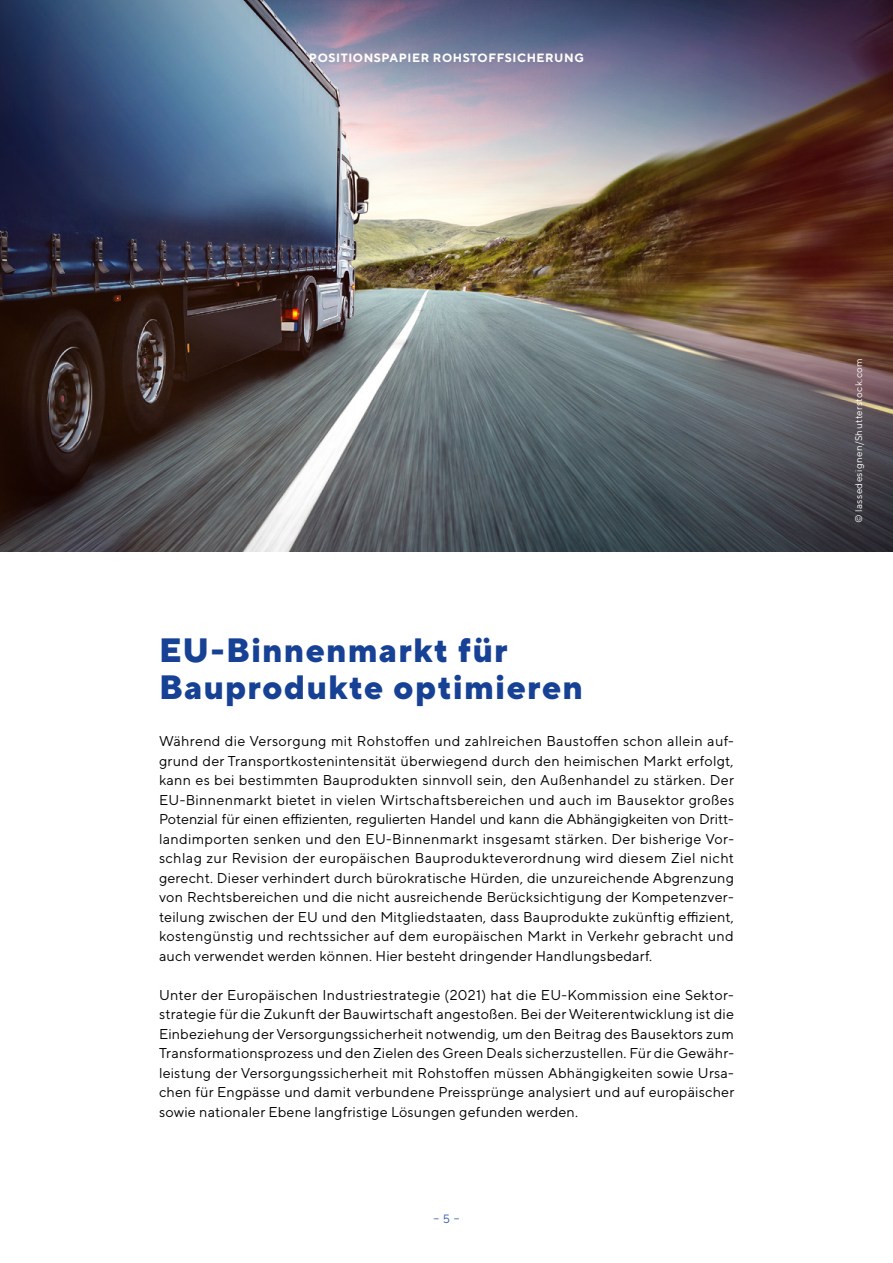
<style>
.page{position:relative;width:893px;height:1263px;background:#fff}
.page>*{position:absolute;margin:0;border:0;box-sizing:border-box;transform-origin:0 0}
.t1{font:800 33.75px/37.5px "TT Norms Pro";letter-spacing:.035em;color:#164194}
.t2{font:14.25px/19.5px "TT Norms Pro";letter-spacing:.015em;color:#000;text-align:justify}
.t3{font:700 12px "TT Norms Pro";letter-spacing:.05em;color:#fff}
.t4{font:12px "TT Norms Pro";color:#3363ac}
.t5{font:9.75px "TT Norms Pro";letter-spacing:.04em;color:#fff}
</style>
<div class="page">
<img style="left:0;top:0;width:893px;height:551px">
<p class="t3" style="left:309px;top:50px;width:277px">POSITIONSPAPIER ROHSTOFFSICHERUNG</p>
<h1 class="t1" style="left:159px;top:630px;width:425px">EU-Binnenmarkt für<br>Bauprodukte optimieren</h1>
<p class="t2" style="left:159px;top:731px;width:577px">Während die Versorgung mit Rohstoffen und zahlreichen Baustoffen schon allein auf&shy;grund der Transportkostenintensität überwiegend durch den heimischen Markt erfolgt, kann es bei bestimmten Bauprodukten sinnvoll sein, den Außenhandel zu stärken. Der EU-Binnenmarkt bietet in vielen Wirtschaftsbereichen und auch im Bausektor großes Potenzial für einen effizienten, regulierten Handel und kann die Abhängigkeiten von Dritt&shy;landimporten senken und den EU-Binnenmarkt insgesamt stärken. Der bisherige Vor&shy;schlag zur Revision der europäischen Bauprodukteverordnung wird diesem Ziel nicht gerecht. Dieser verhindert durch bürokratische Hürden, die unzureichende Abgrenzung von Rechtsbereichen und die nicht ausreichende Berücksichtigung der Kompetenzver&shy;teilung zwischen der EU und den Mitgliedstaaten, dass Bauprodukte zukünftig effizient, kostengünstig und rechtssicher auf dem europäischen Markt in Verkehr gebracht und auch verwendet werden können. Hier besteht dringender Handlungsbedarf.</p>
<p class="t2" style="left:159px;top:984px;width:577px">Unter der Europäischen Industriestrategie (2021) hat die EU-Kommission eine Sektor&shy;strategie für die Zukunft der Bauwirtschaft angestoßen. Bei der Weiterentwicklung ist die Einbeziehung der Versorgungssicherheit notwendig, um den Beitrag des Bausektors zum Transformationsprozess und den Zielen des Green Deals sicherzustellen. Für die Gewähr&shy;leistung der Versorgungssicherheit mit Rohstoffen müssen Abhängigkeiten sowie Ursa&shy;chen für Engpässe und damit verbundene Preissprünge analysiert und auf europäischer sowie nationaler Ebene langfristige Lösungen gefunden werden.</p>
<p class="t4" style="left:433px;top:1211px;width:28px">– 5 –</p>
<p class="t5" style="left:853px;top:523px;width:166px;rotate:-90deg">© lassedesignen/Shutterstock.com</p>
</div>
